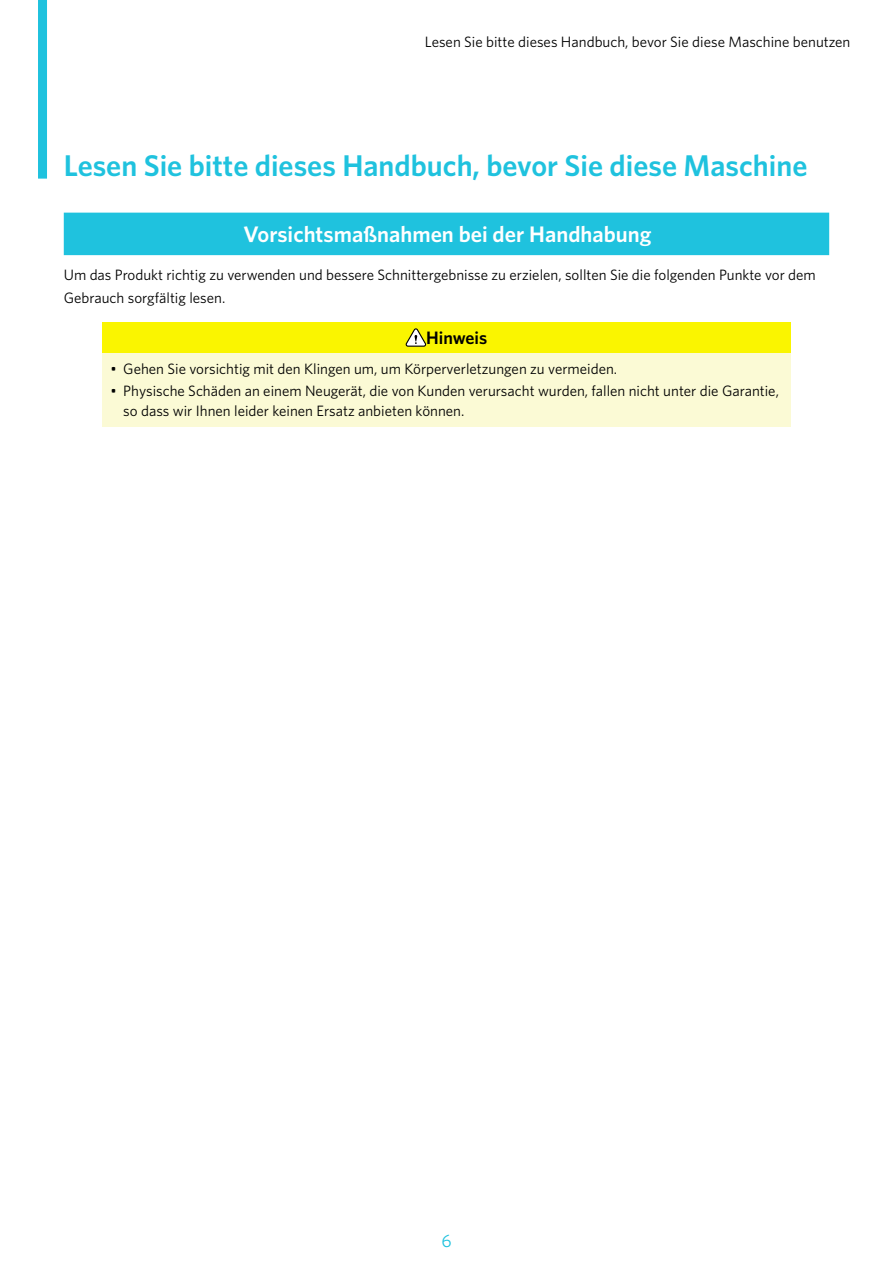
<style>
.page{position:relative;width:893px;height:1263px;background:#fff}
.page>*{position:absolute;margin:0;border:0;box-sizing:border-box;transform-origin:0 0}
.t1{font:600 30px "Whitney";color:#1fc2de}
.t2{font:600 22.5px "Whitney";color:#fff}
.t3{font:600 18px "Whitney";color:#000}
.t4{font:18px "Whitney";color:#1fc2de}
.t5{font:15px/22.5px "Whitney";color:#000}
</style>
<div class="page">
<div style="left:38px;top:0;width:9px;height:179px;background:#1fc2de"></div>
<div style="left:64px;top:213px;width:765px;height:42px;background:#1fc2de"></div>
<div style="left:102px;top:322px;width:689px;height:31px;background:#faf500"></div>
<div style="left:102px;top:353px;width:689px;height:73px;background:#fbfad5"></div>
<svg style="left:406px;top:328px;width:20px;height:19px"></svg>
<p class="t5" style="left:425px;top:30px;width:427px">Lesen Sie bitte dieses Handbuch, bevor Sie diese Maschine benutzen</p>
<h1 class="t1" style="left:64px;top:146px;width:745px">Lesen Sie bitte dieses Handbuch, bevor Sie diese Maschine</h1>
<h2 class="t2" style="left:244px;top:219px;width:409px">Vorsichtsmaßnahmen bei der Handhabung</h2>
<p class="t5" style="left:64px;top:263px;width:754px">Um das Produkt richtig zu verwenden und bessere Schnittergebnisse zu erzielen, sollten Sie die folgenden Punkte vor dem<br>Gebrauch sorgfältig lesen.</p>
<p class="t3" style="left:426px;top:326px;width:63px">Hinweis</p>
<p class="t5" style="left:111px;top:357px;width:508px">• Gehen Sie vorsichtig mit den Klingen um, um Körperverletzungen zu vermeiden.</p>
<p class="t5" style="left:123px;top:381px;width:657px;line-height:19.5px;text-indent:-13px">• Physische Schäden an einem Neugerät, die von Kunden verursacht wurden, fallen nicht unter die Garantie, so dass wir Ihnen leider keinen Ersatz anbieten können.</p>
<p class="t4" style="left:441px;top:1229px;width:12px">6</p>
</div>
